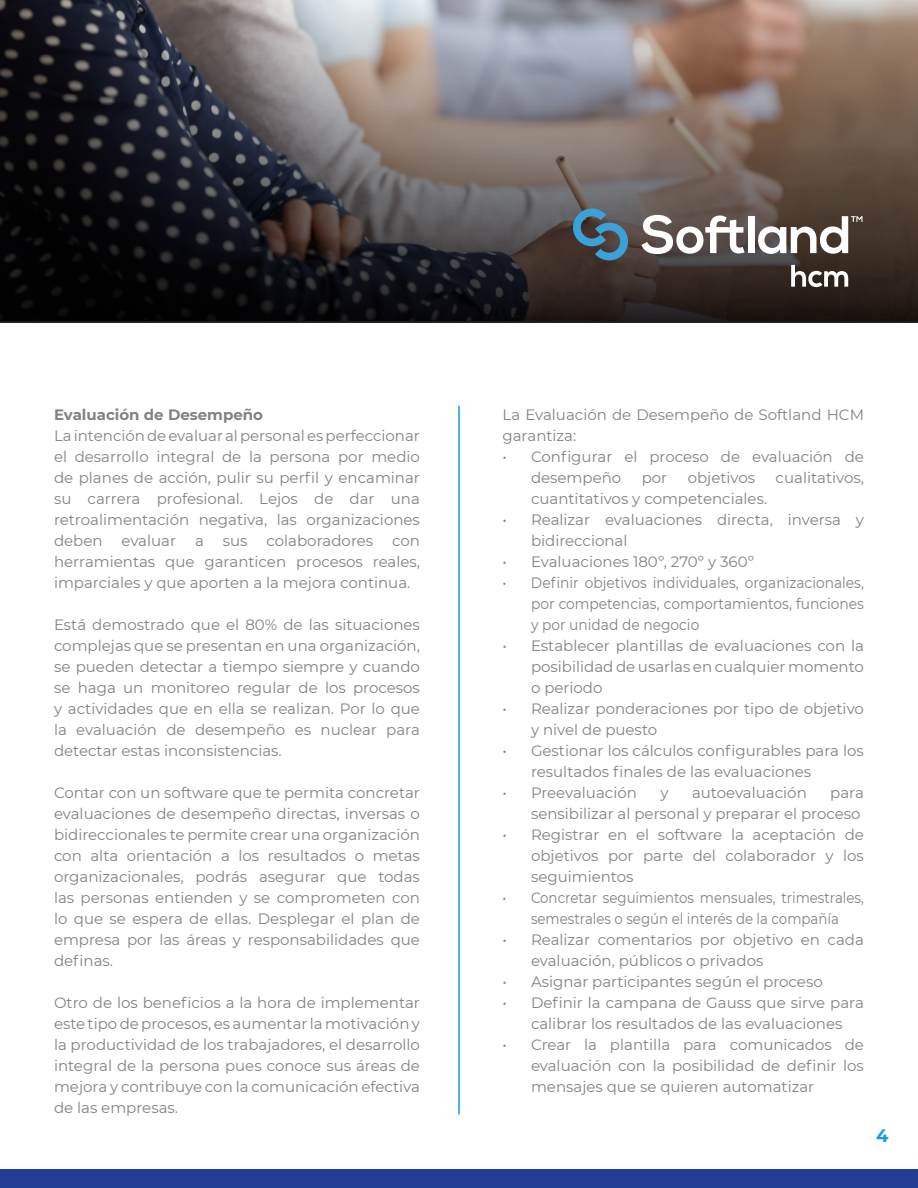
<style>
.page{position:relative;width:918px;height:1188px;background:#fff}
.page>*{position:absolute;margin:0;border:0;box-sizing:border-box;transform-origin:0 0}
.t1{font:700 18px "Montserrat";color:#159eda}
.t2{font:15px/21px "Montserrat";color:#818285;text-align:justify}
.t3{font:15px/21px "Montserrat";color:#818285;text-align:justify;scale:.92 1}
.t4{font:15px/21px "Montserrat";color:#818285;text-align:center;scale:.89 1}
.t5{font:700 15px "Montserrat";color:#818285}
</style>
<div class="page">
<svg style="left:0;top:0;width:918px;height:322px;background:#574f4e"></svg>
<div style="left:0;top:1169px;width:918px;height:19px;background:#233d95"></div>
<hr style="left:458px;top:406px;width:2px;height:708px;background:#159eda">
<svg style="left:791px;top:265px;width:57px;height:22px"></svg>
<svg style="left:641px;top:215px;width:104px;height:39px"></svg>
<div style="left:748px;top:216px;width:6px;height:37px;background:#fff"></div>
<svg style="left:758px;top:216px;width:104px;height:38px"></svg>
<svg style="left:573px;top:208px;width:55px;height:52px;background:#48687b"></svg>
<p class="t5" style="left:54px;top:404px;width:211px">Evaluación de Desempeño</p>
<p class="t2" style="left:54px;top:425px;width:368px">La intención de evaluar al personal es perfeccionar el desarrollo integral de la persona por medio de planes de acción, pulir su perfil y encaminar su carrera profesional. Lejos de dar una retroalimentación negativa, las organizaciones deben</p>
<p class="t2" style="left:122px;top:530px;width:56px">evaluar</p>
<p class="t2" style="left:195px;top:530px;width:10px">a</p>
<p class="t2" style="left:223px;top:530px;width:26px">sus</p>
<p class="t2" style="left:266px;top:530px;width:108px">colaboradores</p>
<p class="t2" style="left:54px;top:530px;width:367px;text-indent:338px">con herramientas que garanticen procesos reales, imparciales y que aporten a la mejora continua.</p>
<p class="t2" style="left:54px;top:614px;width:368px">Está demostrado que el 80% de las situaciones complejas que se presentan en una organización, se pueden detectar a tiempo siempre y cuando se haga un monitoreo regular de los procesos y actividades que en ella se realizan. Por lo que la evaluación de desempeño es nuclear para detectar estas inconsistencias.</p>
<p class="t2" style="left:54px;top:782px;width:368px">Contar con un software que te permita concretar evaluaciones de desempeño directas, inversas o bidireccionales te permite crear una organización con alta orientación a los resultados o metas organizacionales, podrás asegurar que todas las personas entienden y se comprometen con lo que se espera de ellas. Desplegar el plan de empresa por las áreas y responsabilidades que definas.</p>
<p class="t2" style="left:54px;top:992px;width:368px">Otro de los beneficios a la hora de implementar este tipo de procesos, es aumentar la motivación y la productividad de los trabajadores, el desarrollo integral de la persona pues conoce sus áreas de mejora y contribuye con la comunicación efectiva de las empresas.</p>
<p class="t2" style="left:502px;top:404px;width:363px">La Evaluación de Desempeño de Softland HCM garantiza:</p>
<p class="t2" style="left:531px;top:446px;width:334px;text-indent:-28px">• Configurar el proceso de evaluación de desempeño</p>
<p class="t2" style="left:642px;top:467px;width:27px">por</p>
<p class="t2" style="left:688px;top:467px;width:69px">objetivos</p>
<p class="t2" style="left:776px;top:467px;width:90px">cualitativos,</p>
<p class="t2" style="left:531px;top:488px;width:238px">cuantitativos y competenciales.</p>
<p class="t2" style="left:531px;top:509px;width:334px;text-indent:-28px">• Realizar evaluaciones directa, inversa y bidireccional</p>
<p class="t2" style="left:502px;top:551px;width:253px">• Evaluaciones 180º, 270º y 360º</p>
<p class="t3" style="left:531px;top:572px;width:363px;text-indent:-28px">• Definir objetivos individuales, organizacionales, por competencias, comportamientos, funciones y por unidad de negocio</p>
<p class="t2" style="left:531px;top:635px;width:334px;text-indent:-28px">• Establecer plantillas de evaluaciones con la posibilidad de usarlas en cualquier momento o periodo</p>
<p class="t2" style="left:531px;top:698px;width:334px;text-indent:-28px">• Realizar ponderaciones por tipo de objetivo y nivel de puesto</p>
<p class="t2" style="left:531px;top:740px;width:334px;text-indent:-28px">• Gestionar los cálculos configurables para los resultados finales de las evaluaciones</p>
<p class="t2" style="left:502px;top:782px;width:136px">• Preevaluación</p>
<p class="t2" style="left:660px;top:782px;width:10px">y</p>
<p class="t2" style="left:692px;top:782px;width:116px">autoevaluación</p>
<p class="t2" style="left:531px;top:782px;width:334px;text-align:right">para<br>sensibilizar al personal y preparar el proceso</p>
<p class="t2" style="left:531px;top:824px;width:334px;text-indent:-28px">• Registrar en el software la aceptación de objetivos por parte del colaborador y los seguimientos</p>
<p class="t4" style="left:502px;top:887px;width:408px">• Concretar seguimientos mensuales, trimestrales, semestrales o según el interés de la compañía</p>
<p class="t2" style="left:531px;top:929px;width:334px;text-indent:-28px">• Realizar comentarios por objetivo en cada evaluación, públicos o privados</p>
<p class="t2" style="left:502px;top:971px;width:322px">• Asignar participantes según el proceso</p>
<p class="t2" style="left:502px;top:992px;width:363px;text-align:center">• Definir la campana de Gauss que sirve para calibrar los resultados de las evaluaciones</p>
<p class="t2" style="left:531px;top:1034px;width:335px;text-indent:-28px">• Crear la plantilla para comunicados de evaluación con la posibilidad de definir los mensajes que se quieren automatizar</p>
<p class="t1" style="left:876px;top:1123px;width:14px">4</p>
</div>
